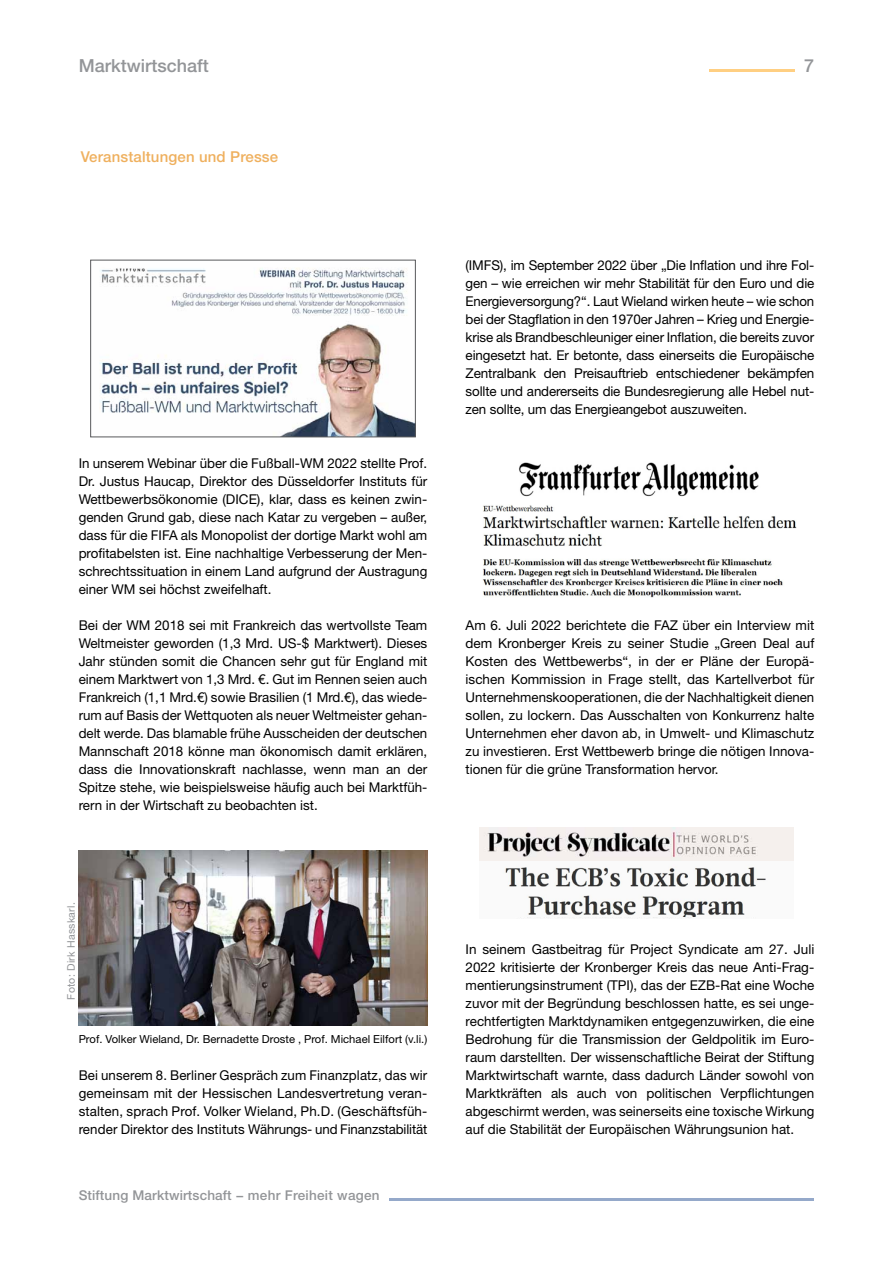
<style>
.page{position:relative;width:893px;height:1263px;background:#fff}
.page>*{position:absolute;margin:0;border:0;box-sizing:border-box;transform-origin:0 0}
.t1{font:500 18px "Helvetica Neue LT Pro";color:#939598}
.t2{font:500 15px "Helvetica Neue LT Pro";letter-spacing:.01em;color:#efb05e}
.t3{font:13.5px/18px "Helvetica Neue LT Pro";color:#000;text-align:justify}
.t4{font:500 13.5px "Helvetica Neue LT Pro";letter-spacing:.01em;color:#939598}
.t5{font:11.1px "Helvetica Neue LT Pro";letter-spacing:.005em;color:#000}
.t6{font:10.5px "Helvetica Neue LT Pro";letter-spacing:.02em;color:#939598}
</style>
<div class="page">
<hr style="left:710px;top:70px;width:85px;height:2px;background:#ffcf82">
<hr style="left:389px;top:1198px;width:425px;height:3px;background:#95a9ca">
<img style="left:100px;top:268px;width:313px;height:167px">
<img style="left:483px;top:505px;width:313px;height:92px">
<img style="left:519px;top:462px;width:240px;height:35px">
<img style="left:79px;top:850px;width:348px;height:175px">
<img style="left:520px;top:917px;width:172px;height:2px">
<img style="left:479px;top:828px;width:314px;height:89px">
<h1 class="t1" style="left:79px;top:55px;width:132px">Marktwirtschaft</h1>
<h1 class="t1" style="left:804px;top:55px;width:12px">7</h1>
<p class="t2" style="left:81px;top:148px;width:199px">Veranstaltungen und Presse</p>
<p class="t3" style="left:79px;top:454px;width:350px">In unserem Webinar über die Fußball-WM 2022 stellte Prof.<br>Dr. Justus Haucap, Direktor des Düsseldorfer Instituts für Wettbewerbsökonomie (DICE), klar, dass es keinen zwin&shy;genden Grund gab, diese nach Katar zu vergeben – außer, dass für die FIFA als Monopolist der dortige Markt wohl am profitabelsten ist. Eine nachhaltige Verbesserung der Men&shy;schrechtssituation in einem Land aufgrund der Austragung einer WM sei höchst zweifelhaft.</p>
<p class="t3" style="left:79px;top:616px;width:350px">Bei der WM 2018 sei mit Frankreich das wertvollste Team Weltmeister geworden (1,3 Mrd. US-$ Marktwert). Dieses Jahr stünden somit die Chancen sehr gut für England mit einem Marktwert von 1,3 Mrd. €. Gut im Rennen seien auch Frankreich (1,1 Mrd.€) sowie Brasilien (1 Mrd.€), das wiede&shy;rum auf Basis der Wettquoten als neuer Weltmeister gehan&shy;delt werde. Das blamable frühe Ausscheiden der deutschen Mannschaft 2018 könne man ökonomisch damit erklären, dass die Innovationskraft nachlasse, wenn man an der Spitze stehe, wie beispielsweise häufig auch bei Marktfüh&shy;rern in der Wirtschaft zu beobachten ist.</p>
<p class="t6" style="left:64px;top:1000px;width:99px;rotate:-90deg">Foto: Dirk Hasskarl.</p>
<p class="t5" style="left:79px;top:1032px;width:350px">Prof. Volker Wieland, Dr. Bernadette Droste , Prof. Michael Eilfort (v.li.)</p>
<p class="t3" style="left:79px;top:1066px;width:350px">Bei unserem 8. Berliner Gespräch zum Finanzplatz, das wir gemeinsam mit der Hessischen Landesvertretung veran&shy;stalten, sprach Prof. Volker Wieland, Ph.D. (Geschäftsfüh&shy;render Direktor des Instituts Währungs- und Finanzstabilität</p>
<p class="t4" style="left:79px;top:1187px;width:302px">Stiftung Marktwirtschaft − mehr Freiheit wagen</p>
<p class="t3" style="left:466px;top:256px;width:350px">(IMFS), im September 2022 über „Die Inflation und ihre Fol&shy;gen – wie erreichen wir mehr Stabilität für den Euro und die Energieversorgung?“. Laut Wieland wirken heute – wie schon bei der Stagflation in den 1970er Jahren – Krieg und Energie&shy;krise als Brandbeschleuniger einer Inflation, die bereits zuvor eingesetzt hat. Er betonte, dass einerseits die Europäische Zentralbank den Preisauftrieb entschiedener bekämpfen sollte und andererseits die Bundesregierung alle Hebel nut&shy;zen sollte, um das Energieangebot auszuweiten.</p>
<p class="t3" style="left:466px;top:616px;width:350px">Am 6. Juli 2022 berichtete die FAZ über ein Interview mit dem Kronberger Kreis zu seiner Studie „Green Deal auf Kosten des Wettbewerbs“, in der er Pläne der Europä&shy;ischen Kommission in Frage stellt, das Kartellverbot für Unternehmenskooperationen, die der Nachhaltigkeit dienen sollen, zu lockern. Das Ausschalten von Konkurrenz halte Unternehmen eher davon ab, in Umwelt- und Klimaschutz zu investieren. Erst Wettbewerb bringe die nötigen Innova&shy;tionen für die grüne Transformation hervor.</p>
<p class="t3" style="left:466px;top:940px;width:350px">In seinem Gastbeitrag für Project Syndicate am 27. Juli 2022 kritisierte der Kronberger Kreis das neue Anti-Frag&shy;mentierungsinstrument (TPI), das der EZB-Rat eine Woche zuvor mit der Begründung beschlossen hatte, es sei unge&shy;rechtfertigten Marktdynamiken entgegenzuwirken, die eine Bedrohung für die Transmission der Geldpolitik im Euro&shy;raum darstellten. Der wissenschaftliche Beirat der Stiftung Marktwirtschaft warnte, dass dadurch Länder sowohl von Marktkräften als auch von politischen Verpflichtungen abgeschirmt werden, was seinerseits eine toxische Wirkung auf die Stabilität der Europäischen Währungsunion hat.</p>
</div>
